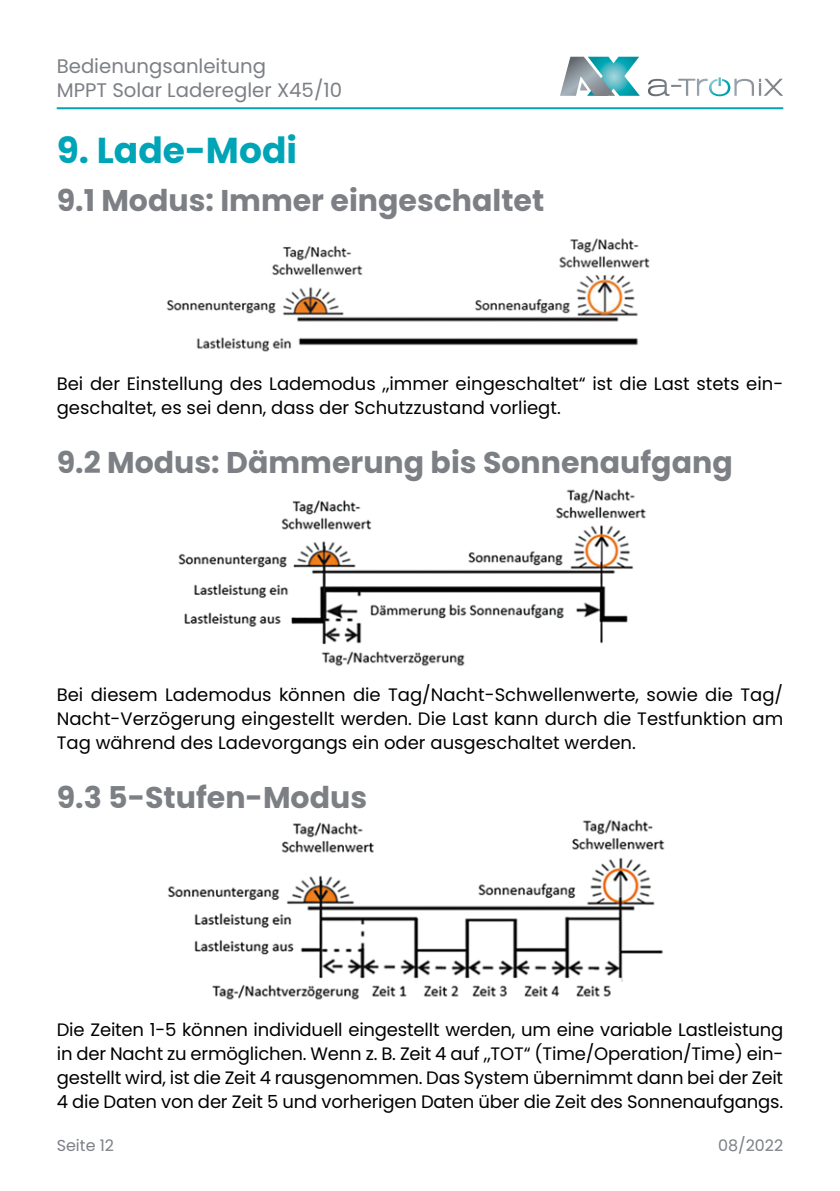
<style>
.page{position:relative;width:840px;height:1191px;background:#fff}
.page>*{position:absolute;margin:0;border:0;box-sizing:border-box;transform-origin:0 0}
.t1{font:700 36px "Poppins";color:#00a4b7}
.t2{font:700 30px "Poppins";color:#7c7f84}
.t3{font:19.6px/24.4px "Poppins";color:#7c7f84}
.t4{font:18px/24px "Poppins";color:#000;text-align:justify}
.t5{font:16px "Poppins";color:#7c7f84}
</style>
<div class="page">
<hr style="left:57px;top:107px;width:725px;height:2px;background:#00a4b7">
<svg style="left:560px;top:57px;width:79px;height:39px"></svg>
<svg style="left:648px;top:77px;width:134px;height:19px"></svg>
<img style="left:166px;top:238px;width:484px;height:114px">
<img style="left:178px;top:489px;width:468px;height:177px">
<img style="left:168px;top:819px;width:497px;height:181px">
<p class="t3" style="left:57px;top:54px;width:286px">Bedienungsanleitung<br>MPPT Solar Laderegler X45/10</p>
<h1 class="t1" style="left:57px;top:129px;width:242px">9. Lade-Modi</h1>
<h2 class="t2" style="left:57px;top:183px;width:489px">9.1 Modus: Immer eingeschaltet</h2>
<p class="t4" style="left:57px;top:372px;width:727px">Bei der Einstellung des Lademodus „immer eingeschaltet“ ist die Last stets ein&shy;geschaltet, es sei denn, dass der Schutzzustand vorliegt.</p>
<h2 class="t2" style="left:57px;top:445px;width:677px">9.2 Modus: Dämmerung bis Sonnenaufgang</h2>
<p class="t4" style="left:57px;top:682px;width:727px">Bei diesem Lademodus können die Tag/Nacht-Schwellenwerte, sowie die Tag/ Nacht-Verzögerung eingestellt werden. Die Last kann durch die Testfunktion am Tag während des Ladevorgangs ein oder ausgeschaltet werden.</p>
<h2 class="t2" style="left:57px;top:780px;width:312px">9.3 5-Stufen-Modus</h2>
<p class="t4" style="left:57px;top:1017px;width:727px">Die Zeiten 1-5 können individuell eingestellt werden, um eine variable Lastleistung in der Nacht zu ermöglichen. Wenn z. B. Zeit 4 auf „TOT“ (Time/Operation/Time) ein&shy;gestellt wird, ist die Zeit 4 rausgenommen. Das System übernimmt dann bei der Zeit 4 die Daten von der Zeit 5 und vorherigen Daten über die Zeit des Sonnenaufgangs.</p>
<p class="t5" style="left:57px;top:1136px;width:59px">Seite 12</p>
<p class="t5" style="left:717px;top:1136px;width:67px">08/2022</p>
</div>
